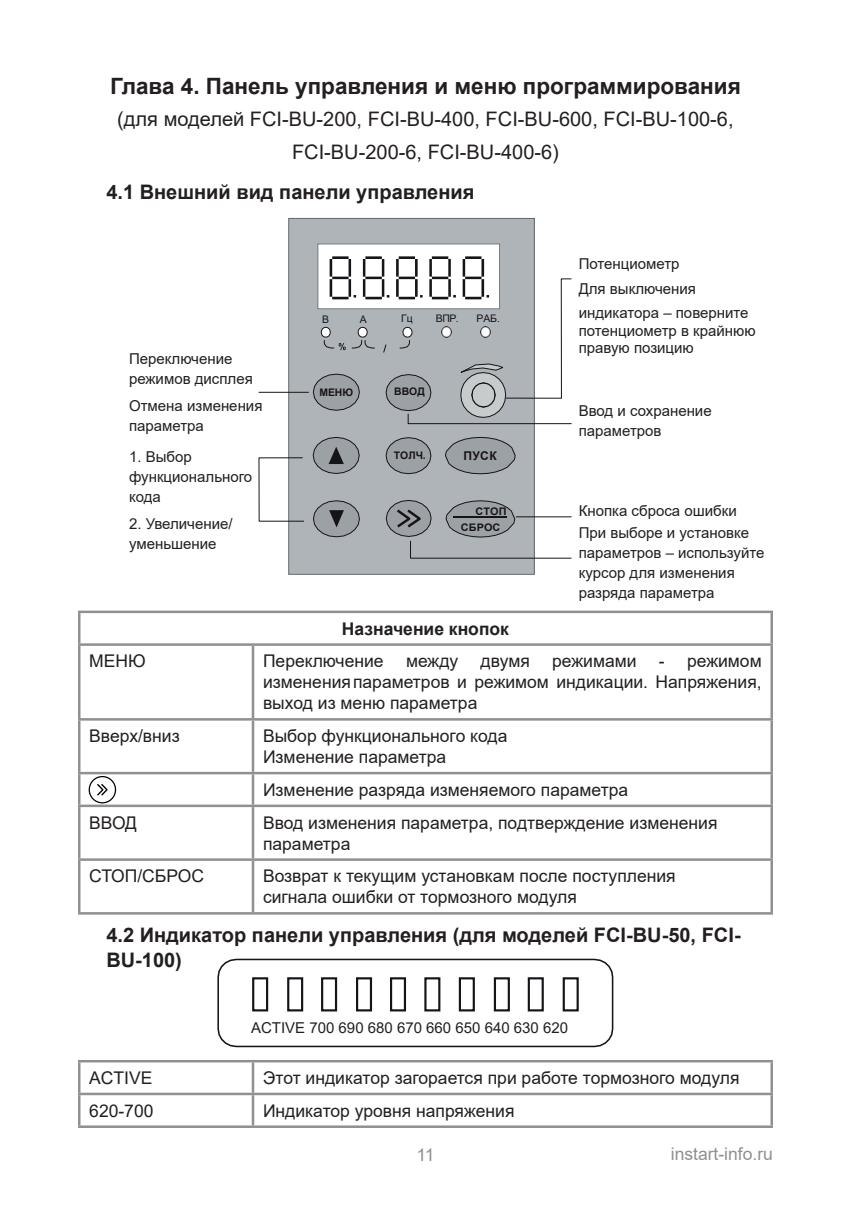
<style>
.page{position:relative;width:851px;height:1205px;background:#fff}
.page>*{position:absolute;margin:0;border:0;box-sizing:border-box;transform-origin:0 0}
.t1{font:700 22.5px "Arial";color:#231f20}
.t2{font:700 20px/25px "Arial";color:#231f20}
.t3{font:20px/32px "Arial";color:#231f20;text-align:center}
.t4{font:17.5px/21px "Arial";color:#231f20}
.t5{font:17.5px "Arial";color:#8e9091}
.t6{font:700 17.5px "Arial";color:#231f20}
.t7{font:15px/20px "Arial";color:#231f20}
.t8{font:700 12px "Arial";color:#171419}
.t9{font:700 10.5px "Arial";letter-spacing:.005em;color:#171419}
.t10{font:10.5px "Arial";letter-spacing:-.005em;color:#171419}
.t11{font:700 10.5px/16.2px "Arial";letter-spacing:.005em;color:#171419;scale:1.04 1}
</style>
<div class="page">
<hr style="left:78px;top:1060px;width:175px;height:2px;background:#8e9091">
<hr style="left:78px;top:1062px;width:2px;height:30px;background:#8e9091">
<hr style="left:253px;top:1060px;width:519px;height:2px;background:#8e9091">
<hr style="left:252px;top:1062px;width:2px;height:30px;background:#8e9091">
<hr style="left:770px;top:1062px;width:2px;height:30px;background:#8e9091">
<hr style="left:78px;top:1092px;width:175px;height:3px;background:#8e9091">
<hr style="left:78px;top:1095px;width:2px;height:30px;background:#8e9091">
<hr style="left:253px;top:1092px;width:519px;height:3px;background:#8e9091">
<hr style="left:252px;top:1095px;width:2px;height:30px;background:#8e9091">
<hr style="left:770px;top:1095px;width:2px;height:30px;background:#8e9091">
<hr style="left:78px;top:1125px;width:175px;height:3px;background:#8e9091">
<hr style="left:253px;top:1125px;width:519px;height:3px;background:#8e9091">
<hr style="left:78px;top:610px;width:175px;height:3px;background:#8e9091">
<hr style="left:78px;top:613px;width:2px;height:30px;background:#8e9091">
<hr style="left:253px;top:610px;width:519px;height:3px;background:#8e9091">
<hr style="left:770px;top:613px;width:2px;height:30px;background:#8e9091">
<hr style="left:78px;top:643px;width:175px;height:3px;background:#8e9091">
<hr style="left:78px;top:646px;width:2px;height:72px;background:#8e9091">
<hr style="left:253px;top:643px;width:519px;height:3px;background:#8e9091">
<hr style="left:252px;top:646px;width:2px;height:72px;background:#8e9091">
<hr style="left:770px;top:646px;width:2px;height:72px;background:#8e9091">
<hr style="left:78px;top:718px;width:175px;height:2px;background:#8e9091">
<hr style="left:78px;top:720px;width:2px;height:52px;background:#8e9091">
<hr style="left:253px;top:718px;width:519px;height:2px;background:#8e9091">
<hr style="left:252px;top:720px;width:2px;height:52px;background:#8e9091">
<hr style="left:770px;top:720px;width:2px;height:52px;background:#8e9091">
<hr style="left:78px;top:772px;width:175px;height:2px;background:#8e9091">
<hr style="left:78px;top:774px;width:2px;height:30px;background:#8e9091">
<hr style="left:253px;top:772px;width:519px;height:2px;background:#8e9091">
<hr style="left:252px;top:774px;width:2px;height:30px;background:#8e9091">
<hr style="left:770px;top:774px;width:2px;height:30px;background:#8e9091">
<hr style="left:78px;top:804px;width:175px;height:3px;background:#8e9091">
<hr style="left:78px;top:807px;width:2px;height:51px;background:#8e9091">
<hr style="left:253px;top:804px;width:519px;height:3px;background:#8e9091">
<hr style="left:252px;top:807px;width:2px;height:51px;background:#8e9091">
<hr style="left:770px;top:807px;width:2px;height:51px;background:#8e9091">
<hr style="left:78px;top:858px;width:175px;height:3px;background:#8e9091">
<hr style="left:78px;top:861px;width:2px;height:51px;background:#8e9091">
<hr style="left:253px;top:858px;width:519px;height:3px;background:#8e9091">
<hr style="left:252px;top:861px;width:2px;height:51px;background:#8e9091">
<hr style="left:770px;top:861px;width:2px;height:51px;background:#8e9091">
<hr style="left:78px;top:912px;width:175px;height:2px;background:#8e9091">
<hr style="left:253px;top:912px;width:519px;height:2px;background:#8e9091">
<div style="left:288px;top:218px;width:246px;height:356px;background:#aeb4b7"></div>
<div style="left:318px;top:244px;width:181px;height:65px;background:#fff"></div>
<svg style="left:258px;top:457px;width:46px;height:65px"></svg>
<svg style="left:313px;top:256px;width:259px;height:303px"></svg>
<hr style="left:259px;top:392px;width:49px;height:1px;background:#171419">
<hr style="left:453px;top:516px;width:53px;height:1px;background:#171419">
<svg style="left:217px;top:958px;width:397px;height:90px"></svg>
<div style="left:252px;top:977px;width:16px;height:34px;border:2px solid #171419"></div>
<div style="left:287px;top:977px;width:16px;height:34px;border:2px solid #171419"></div>
<div style="left:321px;top:977px;width:16px;height:34px;border:2px solid #171419"></div>
<div style="left:356px;top:977px;width:16px;height:34px;border:2px solid #171419"></div>
<div style="left:390px;top:977px;width:16px;height:34px;border:2px solid #171419"></div>
<div style="left:424px;top:977px;width:16px;height:34px;border:2px solid #171419"></div>
<div style="left:458px;top:977px;width:17px;height:34px;border:2px solid #171419"></div>
<div style="left:494px;top:977px;width:16px;height:34px;border:2px solid #171419"></div>
<div style="left:527px;top:977px;width:16px;height:34px;border:2px solid #171419"></div>
<div style="left:562px;top:977px;width:16px;height:34px;border:2px solid #171419"></div>
<div style="left:89px;top:776px;width:27px;height:27px;border:1px solid #000;border-radius:50%"></div>
<svg style="left:97px;top:784px;width:11px;height:11px"></svg>
<p class="t1" style="left:110px;top:71px;width:632px">Глава 4. Панель управления и меню программирования</p>
<p class="t3" style="left:117px;top:103px;width:617px">(для моделей FCI-BU-200, FCI-BU-400, FCI-BU-600, FCI-BU-100-6,<br>FCI-BU-200-6, FCI-BU-400-6)</p>
<p class="t2" style="left:106px;top:180px;width:369px">4.1 Внешний вид панели управления</p>
<p class="t7" style="left:129px;top:348px;width:125px">Переключение режимов дисплея</p>
<p class="t7" style="left:129px;top:395px;width:135px">Отмена изменения параметра</p>
<p class="t7" style="left:129px;top:446px;width:125px">1. Выбор функционального кода</p>
<p class="t7" style="left:129px;top:513px;width:105px">2. Увеличение/ уменьшение</p>
<p class="t10" style="left:322px;top:312px;width:8px">В</p>
<p class="t10" style="left:360px;top:312px;width:8px">А</p>
<p class="t10" style="left:401px;top:311px;width:13px">Гц</p>
<p class="t10" style="left:436px;top:311px;width:24px">ВПР.</p>
<p class="t10" style="left:476px;top:311px;width:25px">РАБ.</p>
<p class="t9" style="left:319px;top:384px;width:35px">МЕНЮ</p>
<p class="t9" style="left:394px;top:384px;width:32px">ВВОД</p>
<p class="t9" style="left:393px;top:448px;width:34px">ТОЛЧ.</p>
<p class="t8" style="left:463px;top:447px;width:35px">ПУСК</p>
<p class="t11" style="left:461px;top:503px;width:45px;text-indent:15px">СТОП<br>СБРОС</p>
<p class="t6" style="left:342px;top:616px;width:169px">Назначение кнопок</p>
<p class="t7" style="left:578px;top:252px;width:171px;line-height:24.5px">Потенциометр<br>Для выключения индикатора – поверните</p>
<p class="t7" style="left:578px;top:322px;width:178px;line-height:17.5px">потенциометр в крайнюю правую позицию</p>
<p class="t7" style="left:578px;top:401px;width:134px">Ввод и сохранение параметров</p>
<p class="t7" style="left:578px;top:499px;width:172px;line-height:22.2px">Кнопка сброса ошибки<br>При выборе и установке</p>
<p class="t7" style="left:578px;top:542px;width:187px">параметров – используйте курсор для изменения разряда параметра</p>
<p class="t4" style="left:89px;top:650px;width:58px">МЕНЮ</p>
<p class="t4" style="left:263px;top:650px;width:122px">Переключение</p>
<p class="t4" style="left:406px;top:650px;width:54px">между</p>
<p class="t4" style="left:480px;top:650px;width:51px">двумя</p>
<p class="t4" style="left:552px;top:650px;width:86px">режимами</p>
<p class="t4" style="left:263px;top:650px;width:500px;text-align:justify;text-indent:396px">- режимом измененияпараметров и режимом индикации. Напряжения, выход из меню параметра</p>
<p class="t4" style="left:89px;top:725px;width:92px">Вверх/вниз</p>
<p class="t4" style="left:263px;top:725px;width:246px">Выбор функционального кода<br>Изменение параметра</p>
<p class="t4" style="left:263px;top:779px;width:367px">Изменение разряда изменяемого параметра</p>
<p class="t4" style="left:89px;top:812px;width:49px">ВВОД</p>
<p class="t4" style="left:263px;top:812px;width:456px">Ввод изменения параметра, подтверждение изменения параметра</p>
<p class="t4" style="left:89px;top:865px;width:116px">СТОП/СБРОС</p>
<p class="t4" style="left:263px;top:865px;width:414px">Возврат к текущим установкам после поступления сигнала ошибки от тормозного модуля</p>
<p class="t2" style="left:106px;top:923px;width:635px">4.2 Индикатор панели управления (для моделей FCI-BU-50, FCI-<br>BU-100)</p>
<p class="t7" style="left:251px;top:1017px;width:318px">ACTIVE 700 690 680 670 660 650 640 630 620</p>
<p class="t4" style="left:89px;top:1067px;width:65px">ACTIVE</p>
<p class="t4" style="left:263px;top:1067px;width:478px">Этот индикатор загорается при работе тормозного модуля</p>
<p class="t4" style="left:89px;top:1100px;width:66px">620-700</p>
<p class="t4" style="left:263px;top:1100px;width:253px">Индикатор уровня напряжения</p>
<p class="t5" style="left:416px;top:1143px;width:20px">11</p>
<p class="t5" style="left:670px;top:1142px;width:104px">instart-info.ru</p>
</div>
